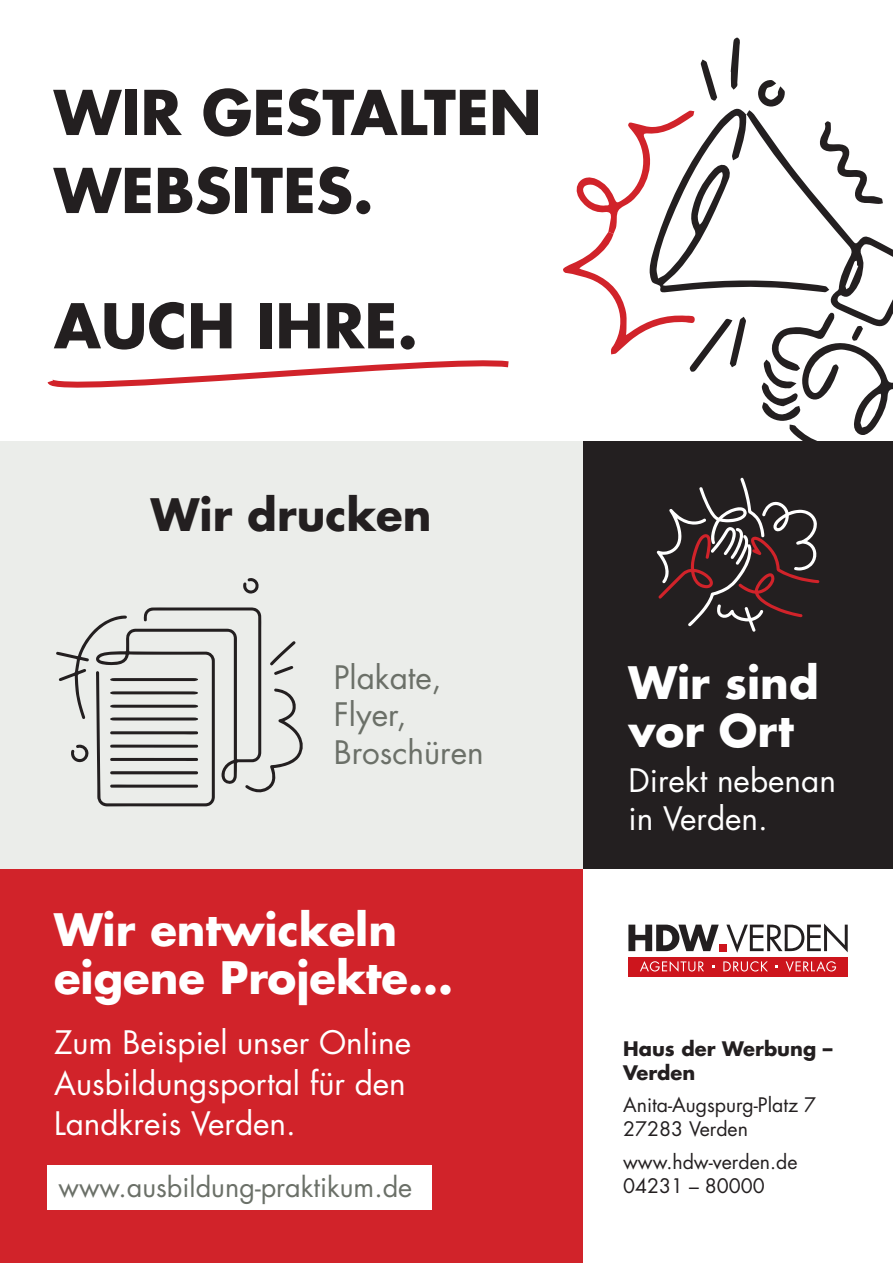
<style>
.page{position:relative;width:893px;height:1263px;background:#fff}
.page>*{position:absolute;margin:0;border:0;box-sizing:border-box;transform-origin:0 0}
.t1{font:700 60px/78px "Futura Std";color:#231f20}
.t2{font:700 43.5px/48px "Futura Std";color:#fff}
.t3{font:700 43.5px "Futura Std";color:#231f20}
.t4{font:31.5px/40.5px "Futura Std";color:#fff}
.t5{font:31.5px/37.5px "Futura Std";color:#6b7068}
.t6{font:27px "Futura Std";color:#6b7068}
.t7{font:19.5px/24px "Futura Std";color:#231f20}
.t8{font:700 19.5px/24px "Futura Std";color:#231f20}
</style>
<div class="page">
<div style="left:583px;top:441px;width:310px;height:429px;background:#231f20"></div>
<div style="left:0;top:441px;width:583px;height:429px;background:#ebedea"></div>
<div style="left:0;top:870px;width:583px;height:393px;background:#d1232a"></div>
<svg style="left:628px;top:925px;width:91px;height:26px"></svg>
<svg style="left:726px;top:923px;width:122px;height:30px"></svg>
<div style="left:628px;top:957px;width:220px;height:19px;background:#cd151d"></div>
<svg style="left:640px;top:961px;width:64px;height:11px"></svg>
<svg style="left:723px;top:961px;width:45px;height:10px"></svg>
<svg style="left:786px;top:961px;width:50px;height:11px"></svg>
<div style="left:719px;top:944px;width:7px;height:7px;background:#cd151d"></div>
<div style="left:48px;top:1165px;width:384px;height:44px;background:#fff"></div>
<svg style="left:243px;top:578px;width:16px;height:16px"></svg>
<svg style="left:56px;top:607px;width:247px;height:199px"></svg>
<svg style="left:47px;top:360px;width:462px;height:28px"></svg>
<svg style="left:563px;top:38px;width:330px;height:594px"></svg>
<h1 class="t1" style="left:54px;top:73px;width:489px">WIR GESTALTEN<br>WEBSITES.</h1>
<h1 class="t1" style="left:54px;top:286px;width:365px">AUCH IHRE.</h1>
<h2 class="t3" style="left:151px;top:486px;width:282px">Wir drucken</h2>
<p class="t5" style="left:334px;top:659px;width:152px">Plakate,<br>Flyer,<br>Broschüren</p>
<h2 class="t2" style="left:628px;top:658px;width:192px">Wir sind vor Ort</h2>
<p class="t4" style="left:628px;top:762px;width:209px;line-height:37.5px">Direkt nebenan in Verden.</p>
<h2 class="t2" style="left:54px;top:905px;width:400px">Wir entwickeln eigene Projekte...</h2>
<p class="t4" style="left:54px;top:1023px;width:359px">Zum Beispiel unser Online<br>Ausbildungsportal für den<br>Landkreis Verden.</p>
<p class="t8" style="left:623px;top:1036px;width:211px">Haus der Werbung –<br>Verden</p>
<p class="t7" style="left:623px;top:1093px;width:195px">Anita-Augspurg-Platz 7<br>27283 Verden</p>
<p class="t7" style="left:623px;top:1150px;width:176px">www.hdw-verden.de<br>04231 – 80000</p>
<p class="t6" style="left:58px;top:1170px;width:355px">www.ausbildung-praktikum.de</p>
</div>
